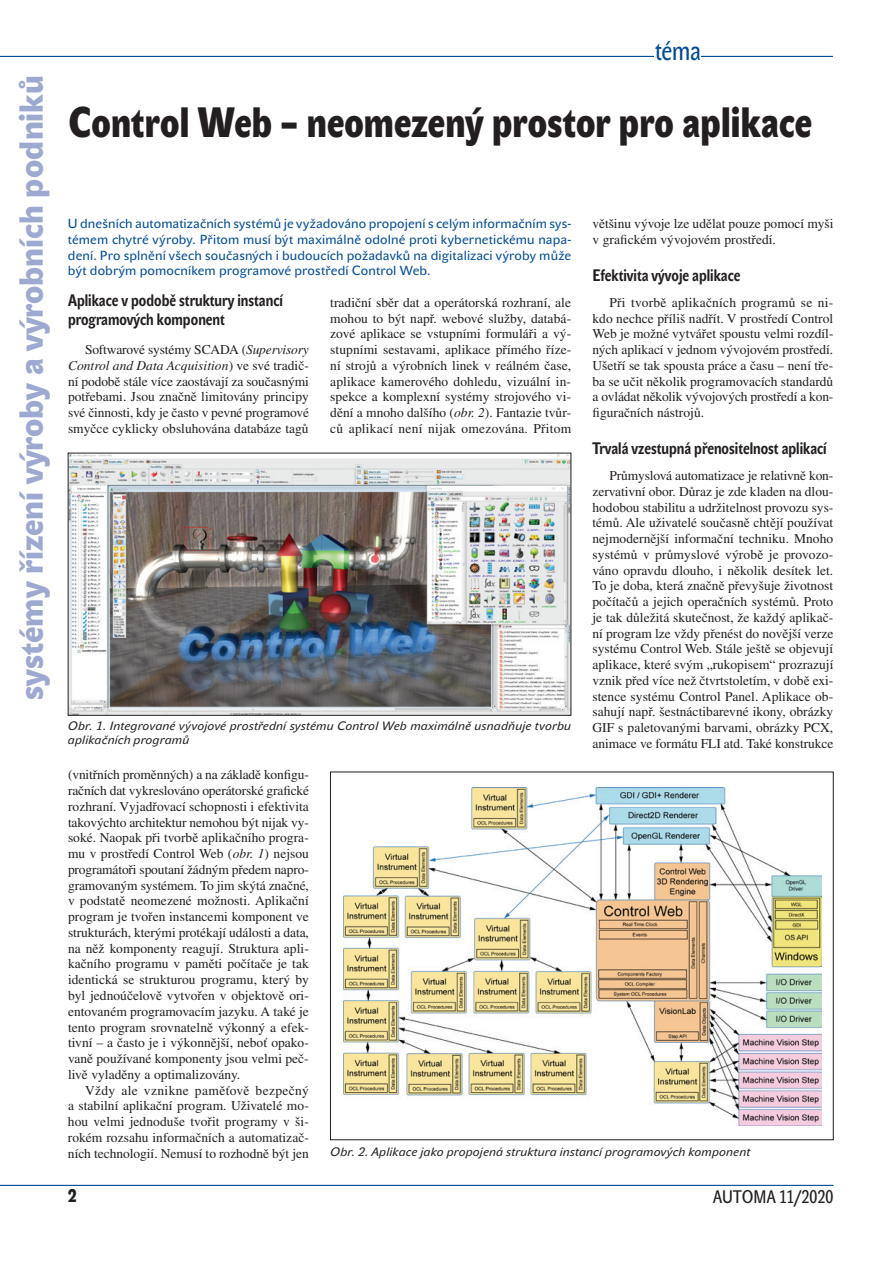
<style>
.page{position:relative;width:893px;height:1263px;background:#fff}
.page>*{position:absolute;margin:0;border:0;box-sizing:border-box;transform-origin:0 0}
.t1{font:42px "John Sans Cond Black CE";letter-spacing:.01em;color:#231f20}
.t2{font:33px "John Sans Black CE";color:#9ea9d2;scale:.96 1}
.t3{font:27px "John Sans Cond Tx NCE";color:#014c98}
.t4{font:18px "John Sans Cond Tx NCE";letter-spacing:.005em;color:#231f20}
.t5{font:18px "John Sans Cond Black SCCE";color:#231f20}
.t6{font:700 16.5px/19.5px "John Sans Cond Tx NCE";color:#231f20}
.t7{font:13.5px/15.8px "Times CE";color:#231f20;text-align:justify}
.t8{font:13.05px/15.8px "John Sans Tx NCE";letter-spacing:.01em;color:#014c98;text-align:justify}
.t9{font:italic 12px/13.5px "John Sans Tx NCE";letter-spacing:.015em;color:#231f20}
.s1{font-style:italic}
</style>
<div class="page">
<hr style="left:0;top:1185px;width:833px;height:1px;background:#014c98">
<hr style="left:0;top:56px;width:833px;height:1px;background:#014c98">
<div style="left:655px;top:46px;width:46px;height:19px;background:#fff"></div>
<img style="left:70px;top:455px;width:499px;height:258px">
<img style="left:343px;top:787px;width:478px;height:338px">
<h2 class="t2" style="left:12px;top:700px;width:652px;rotate:-90deg">systémy řízení výroby a výrobních podniků</h2>
<h3 class="t3" style="left:655px;top:35px;width:47px">téma</h3>
<h1 class="t1" style="left:68px;top:99px;width:745px">Control Web – neomezený prostor pro aplikace</h1>
<p class="t8" style="left:68px;top:216px;width:505px">U dnešních automatizačních systémů je vyžadováno propojení s celým informačním sys&shy;témem chytré výroby. Přitom musí být maximálně odolné proti kybernetickému napa&shy;dení. Pro splnění všech současných i budoucích požadavků na digitalizaci výroby může být dobrým pomocníkem programové prostředí Control Web.</p>
<p class="t6" style="left:68px;top:291px;width:216px">Aplikace v podobě struktury instancí programových komponent</p>
<p class="t7" style="left:68px;top:341px;width:242px;text-indent:17px">Softwarové systémy SCADA (<span class="s1">Supervisory Control and Data Acquisition</span>) ve své tradič&shy;ní podobě stále více zaostávají za současnými potřebami. Jsou značně limitovány principy své činnosti, kdy je často v pevné programové smyčce cyklicky obsluhována databáze tagů</p>
<p class="t7" style="left:330px;top:294px;width:243px">tradiční sběr dat a operátorská rozhraní, ale mohou to být např. webové služby, databá&shy;zové aplikace se vstupními formuláři a vý&shy;stupními sestavami, aplikace přímého říze&shy;ní strojů a výrobních linek v reálném čase, aplikace kamerového dohledu, vizuální in&shy;spekce a komplexní systémy strojového vi&shy;dění a mnoho dalšího (<span class="s1">obr. 2</span>). Fantazie tvůr&shy;ců aplikací není nijak omezována. Přitom</p>
<p class="t9" style="left:68px;top:719px;width:505px">Obr. 1. Integrované vývojové prostřední systému Control Web maximálně usnadňuje tvorbu aplikačních programů</p>
<p class="t7" style="left:592px;top:215px;width:243px">většinu vývoje lze udělat pouze pomocí myši v grafickém vývojovém prostředí.</p>
<p class="t6" style="left:592px;top:265px;width:149px">Efektivita vývoje aplikace</p>
<p class="t7" style="left:592px;top:294px;width:243px;text-indent:17px">Při tvorbě aplikačních programů se ni&shy;kdo nechce příliš nadřít. V prostředí Control Web je možné vytvářet spoustu velmi rozdíl&shy;ných aplikací v jednom vývojovém prostředí.<br>Ušetří se tak spousta práce a času – není tře&shy;ba se učit několik programovacích standardů a ovládat několik vývojových prostředí a kon&shy;figuračních nástrojů.</p>
<p class="t6" style="left:592px;top:439px;width:236px">Trvalá vzestupná přenositelnost aplikací</p>
<p class="t7" style="left:592px;top:467px;width:242px;text-indent:17px">Průmyslová automatizace je relativně kon&shy;zervativní obor. Důraz je zde kladen na dlou&shy;hodobou stabilitu a udržitelnost provozu sys&shy;témů. Ale uživatelé současně chtějí používat nejmodernější informační techniku. Mnoho systémů v průmyslové výrobě je provozo&shy;váno opravdu dlouho, i několik desítek let.<br>To je doba, která značně převyšuje životnost počítačů a jejich operačních systémů. Proto je tak důležitá skutečnost, že každý aplikač&shy;ní program lze vždy přenést do novější verze systému Control Web. Stále ještě se objevují aplikace, které svým „rukopisem“ prozrazují vznik před více než čtvrtstoletím, v době exi&shy;stence systému Control Panel. Aplikace ob&shy;sahují např. šestnáctibarevné ikony, obrázky GIF s paletovanými barvami, obrázky PCX, animace ve formátu FLI atd. Také konstrukce</p>
<p class="t7" style="left:68px;top:767px;width:243px">(vnitřních proměnných) a na základě konfigu&shy;račních dat vykreslováno operátorské grafické rozhraní. Vyjadřovací schopnosti i efektivita takovýchto architektur nemohou být nijak vy&shy;soké. Naopak při tvorbě aplikačního progra&shy;mu v prostředí Control Web (<span class="s1">obr. 1</span>) nejsou programátoři spoutaní žádným předem napro&shy;gramovaným systémem. To jim skýtá značné, v podstatě neomezené možnosti. Aplikační program je tvořen instancemi komponent ve strukturách, kterými protékají události a data, na něž komponenty reagují. Struktura apli&shy;kačního programu v paměti počítače je tak identická se strukturou programu, který by byl jednoúčelově vytvořen v objektově ori&shy;entovaném programovacím jazyku. A také je tento program srovnatelně výkonný a efek&shy;tivní – a často je i výkonnější, neboť opako&shy;vaně používané komponenty jsou velmi peč&shy;livě vyladěny a optimalizovány.</p>
<p class="t7" style="left:68px;top:1082px;width:242px;text-indent:17px">Vždy ale vznikne paměťově bezpečný a stabilní aplikační program. Uživatelé mo&shy;hou velmi jednoduše tvořit programy v ši&shy;rokém rozsahu informačních a automatizač&shy;ních technologií. Nemusí to rozhodně být jen</p>
<p class="t9" style="left:330px;top:1145px;width:422px">Obr. 2. Aplikace jako propojená struktura instancí programových komponent</p>
<h3 class="t5" style="left:68px;top:1185px;width:10px">2</h3>
<h3 class="t4" style="left:713px;top:1186px;width:122px">AUTOMA 11/2020</h3>
</div>
